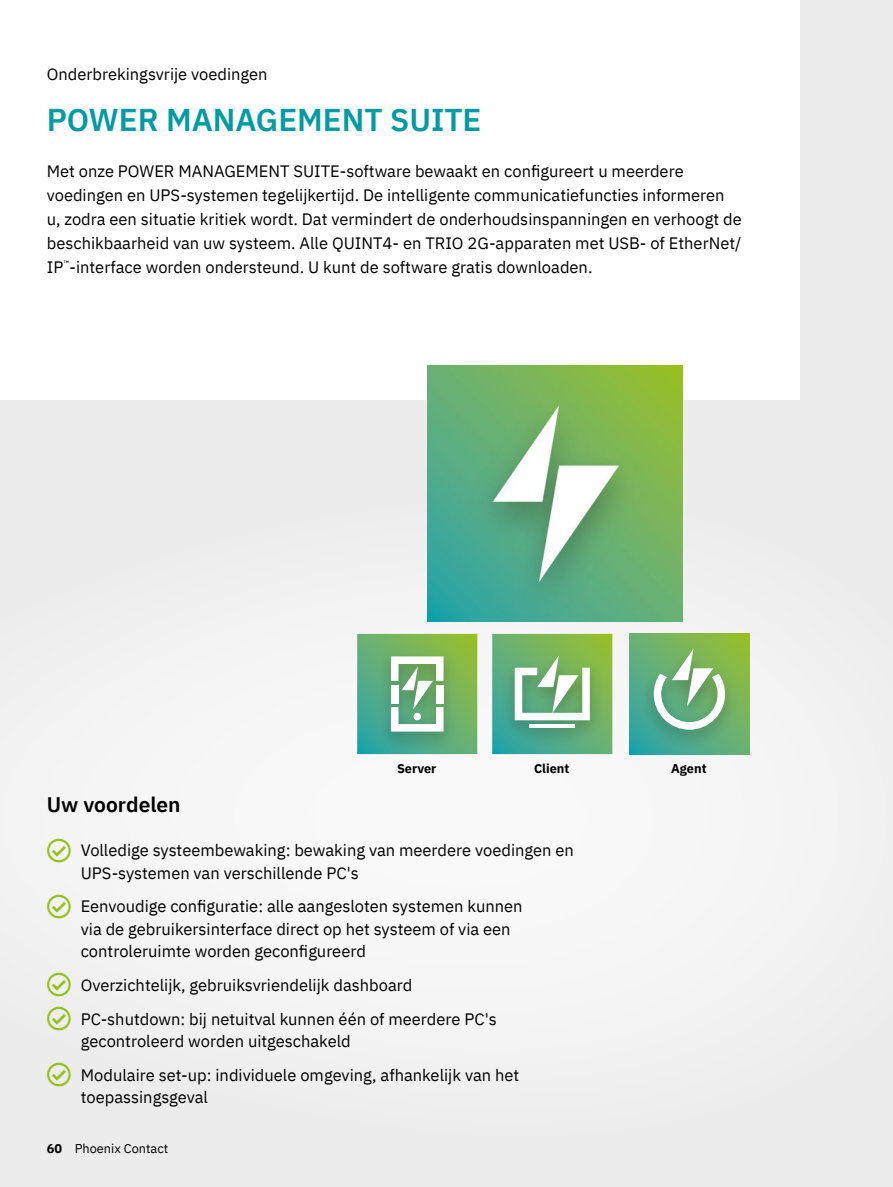
<style>
.page{position:relative;width:893px;height:1187px;background:#fff}
.page>*{position:absolute;margin:0;border:0;box-sizing:border-box;transform-origin:0 0}
.t1{font:31.5px "IBM Plex Sans Sm Bld";color:#009ba3}
.t2{font:21px "IBM Plex Sans Sm Bld";color:#000}
.t3{font:16.5px/22.5px "IBM Plex Sans";color:#000}
.t4{font:700 12.75px "IBM Plex Sans";color:#000}
.t5{font:12.75px "IBM Plex Sans";color:#000}
.s1{font-family:"Px C Phoenix ESPRIT";font-size:24px;color:#94c11c}
.s2{font-weight:700}
</style>
<div class="page">
<div style="left:0;top:0;width:893px;height:1186px;background:#ececed"></div>
<svg style="left:173px;top:485px;width:577px;height:481px;fill:#f7f7f7"></svg>
<svg style="left:629px;top:634px;width:120px;height:120px;background:#75b680"></svg>
<svg style="left:357px;top:634px;width:120px;height:120px;background:#77b681"></svg>
<div style="left:413px;top:712px;width:8px;height:8px;background:#fff;border-radius:50%"></div>
<svg style="left:492px;top:634px;width:120px;height:120px;background:#7bb884"></svg>
<div style="left:0;top:0;width:799px;height:400px;background:#fff"></div>
<img style="left:427px;top:366px;width:255px;height:255px">
<p class="t3" style="left:47px;top:61px;width:222px">Onderbrekingsvrije voedingen</p>
<h1 class="t1" style="left:47px;top:95px;width:436px">POWER MANAGEMENT SUITE</h1>
<p class="t3" style="left:47px;top:157px;width:696px;line-height:24px">Met onze POWER MANAGEMENT SUITE-software bewaakt en configureert u meerdere voedingen en UPS-systemen tegelijkertijd. De intelligente communicatiefuncties informeren u, zodra een situatie kritiek wordt. Dat vermindert de onderhoudsinspanningen en verhoogt de beschikbaarheid van uw systeem. Alle QUINT4- en TRIO 2G-apparaten met USB- of EtherNet/ IP<sup>™</sup>-interface worden ondersteund. U kunt de software gratis downloaden.</p>
<p class="t4" style="left:397px;top:757px;width:41px">Server</p>
<p class="t4" style="left:534px;top:757px;width:37px">Client</p>
<p class="t4" style="left:671px;top:757px;width:37px">Agent</p>
<p class="t2" style="left:47px;top:788px;width:135px">Uw voordelen</p>
<p class="t3" style="left:81px;top:837px;width:495px;text-indent:-34px"><span class="s1">✓</span> Volledige systeembewaking: bewaking van meerdere voedingen en<br>UPS-systemen van verschillende PC's</p>
<p class="t3" style="left:81px;top:893px;width:443px;text-indent:-34px"><span class="s1">✓</span> Eenvoudige configuratie: alle aangesloten systemen kunnen via de gebruikersinterface direct op het systeem of via een controleruimte worden geconfigureerd</p>
<p class="t3" style="left:47px;top:972px;width:367px"><span class="s1">✓</span> Overzichtelijk, gebruiksvriendelijk dashboard</p>
<p class="t3" style="left:81px;top:1005px;width:418px;text-indent:-34px"><span class="s1">✓</span> PC-shutdown: bij netuitval kunnen één of meerdere PC's gecontroleerd worden uitgeschakeld</p>
<p class="t3" style="left:81px;top:1062px;width:440px;text-indent:-34px"><span class="s1">✓</span> Modulaire set-up: individuele omgeving, afhankelijk van het toepassingsgeval</p>
<p class="t5" style="left:47px;top:1138px;width:123px"><span class="s2">60</span> Phoenix Contact</p>
</div>
